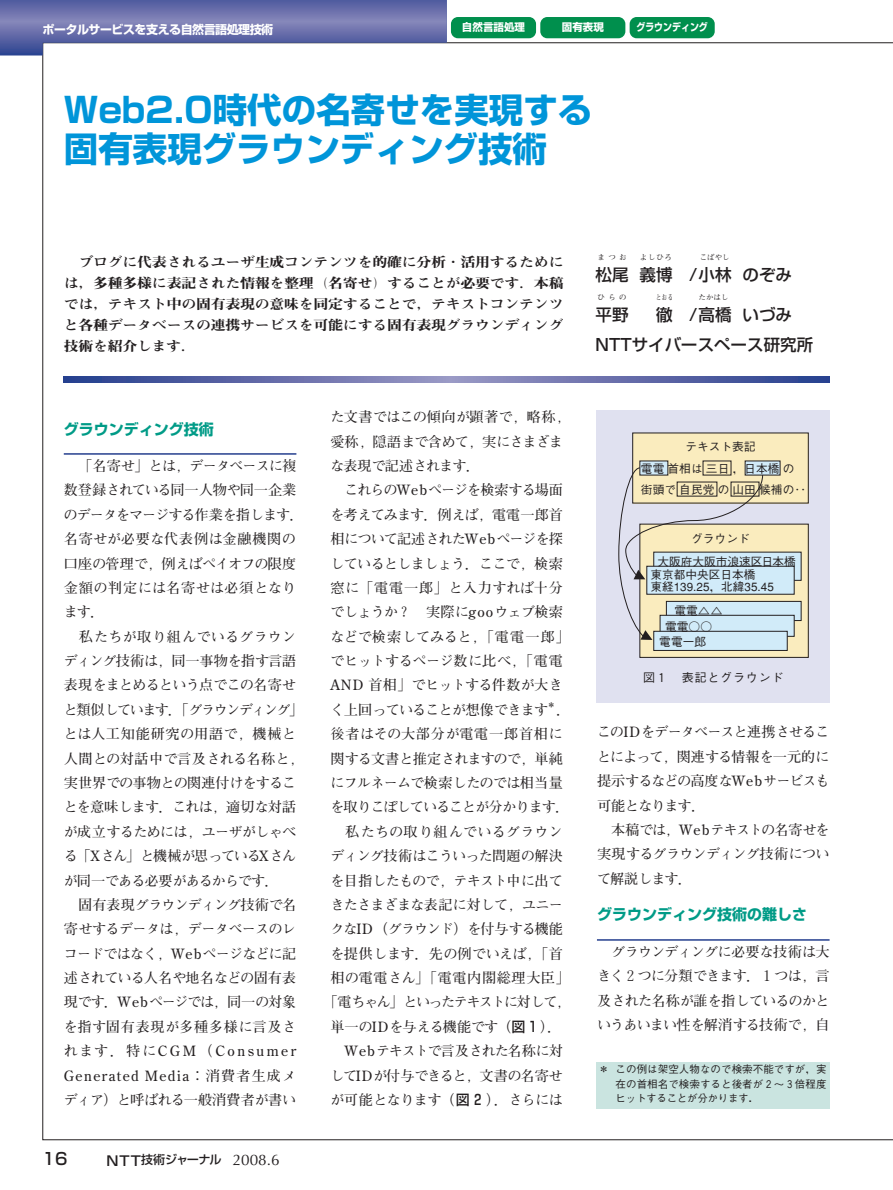
<style>
.page{position:relative;width:893px;height:1190px;background:#fff}
.page>*{position:absolute;margin:0;border:0;box-sizing:border-box;transform-origin:0 0}
.t1{font:700 34.5px/39px "Shin Go";color:#0095d9}
.t2{font:500 16.5px/29.4px "Shin Go";color:#231f20}
.t3{font:700 15px "Shin Go";color:#009b87}
.t4{font:700 14.1px/24.3px "Futo Min A101";letter-spacing:-.045em;color:#231f20;text-align:justify}
.t5{font:700 14.1px/24.3px "Futo Min A101";letter-spacing:-.015em;color:#231f20}
.t6{font:700 14.1px "Futo Min A101";color:#231f20}
.t7{font:700 14.1px "Futo Min A101";letter-spacing:-.11em;color:#231f20}
.t8{font:700 14.1px "Futo Min A101";letter-spacing:-.075em;color:#231f20}
.t9{font:700 14.1px "Futo Min A101";letter-spacing:-.08em;color:#231f20}
.t10{font:700 14.1px "Futo Min A101";letter-spacing:-.07em;color:#231f20}
.t11{font:700 14.1px "Futo Min A101";letter-spacing:.045em;color:#231f20}
.t12{font:700 14.1px "Futo Min A101";letter-spacing:-.085em;color:#231f20}
.t13{font:700 14.1px "Futo Min A101";letter-spacing:.055em;color:#231f20}
.t14{font:700 14.1px "Futo Min A101";letter-spacing:.01em;color:#231f20}
.t15{font:13.5px/21px "Midashi Min MA31";letter-spacing:-.02em;color:#231f20;text-align:justify;scale:1.11 1}
.t16{font:700 12px "Shin Go";letter-spacing:-.04em;color:#fff}
.t17{font:500 12px "Shin Go";letter-spacing:-.075em;color:#231f20}
.t18{font:500 12px "Gothic BBB";letter-spacing:.07em;color:#231f20}
.t19{font:500 11.7px/12px "Gothic BBB";color:#231f20}
.t20{font:500 10.5px/14.2px "Gothic BBB";letter-spacing:.005em;color:#231f20;text-align:justify}
.t21{font:700 10.5px "Shin Go";color:#fff}
.t22{font:700 10.5px "Shin Go";color:#fff;scale:.85 1}
.t23{font:700 8.55px "Futo Min A101";color:#231f20}
.t24{font:700 7.5px "Futo Min A101";letter-spacing:.085em;color:#231f20}
.t25{font:700 7.5px "Futo Min A101";letter-spacing:.085em;color:#231f20;scale:.7 1}
.s1{font-size:13.5px}
.s2{font-family:"Optima";font-weight:400;font-size:15.3px}
.s3{font-family:"Shin Go";font-weight:500}
.s4{font-family:"Shin Go";font-weight:400}
</style>
<div class="page">
<hr style="left:64px;top:453px;width:232px;height:1px;background:#253f8e">
<hr style="left:597px;top:939px;width:232px;height:1px;background:#253f8e">
<svg style="left:0;top:0;width:446px;height:55px"></svg>
<svg style="left:64px;top:376px;width:765px;height:7px;background:#606aa8"></svg>
<div style="left:451px;top:17px;width:85px;height:21px;background:#008f4d;border-radius:7px"></div>
<div style="left:540px;top:17px;width:85px;height:21px;background:#008f4d;border-radius:7px"></div>
<div style="left:629px;top:17px;width:85px;height:21px;background:#008f4d;border-radius:7px"></div>
<div style="left:596px;top:411px;width:233px;height:292px;background:#e0e1f0"></div>
<div style="left:640px;top:524px;width:168px;height:133px;background:#faecbe"></div>
<div style="left:653px;top:631px;width:134px;height:19px;background:#d1ebf9"></div>
<svg style="left:618px;top:432px;width:190px;height:208px"></svg>
<div style="left:639px;top:460px;width:29px;height:15px;background:#d1ebf9"></div>
<div style="left:744px;top:460px;width:36px;height:15px;background:#d1ebf9"></div>
<div style="left:653px;top:552px;width:148px;height:28px;background:#d1ebf9"></div>
<div style="left:646px;top:566px;width:148px;height:28px;background:#d1ebf9;border:1px solid #231f20"></div>
<div style="left:595px;top:1061px;width:234px;height:47px;background:#cae4e0"></div>
<p class="t16" style="left:43px;top:25px;width:232px">ポータルサービスを支える自然言語処理技術</p>
<p class="t21" style="left:462px;top:24px;width:64px">自然言語処理</p>
<p class="t21" style="left:562px;top:24px;width:43px">固有表現</p>
<p class="t22" style="left:636px;top:24px;width:86px">グラウンディング</p>
<h1 class="t1" style="left:64px;top:96px;width:530px">Web2.0時代の名寄せを実現する固有表現グラウンディング技術</h1>
<p class="t15" style="left:64px;top:253px;width:452px;text-indent:15px">ブログに代表されるユーザ生成コンテンツを的確に分析・活用するためには，多種多様に表記された情報を整理（名寄せ）することが必要です．本稿では，テキスト中の固有表現の意味を同定することで，テキストコンテンツと各種データベースの連携サービスを可能にする固有表現グラウンディング技術を紹介します．</p>
<p class="t24" style="left:597px;top:254px;width:31px">まつお</p>
<p class="t24" style="left:640px;top:254px;width:34px">よしひろ</p>
<p class="t24" style="left:699px;top:254px;width:31px">こばやし</p>
<p class="t2" style="left:595px;top:262px;width:198px">松尾 義博　/小林 のぞみ</p>
<p class="t24" style="left:597px;top:295px;width:31px">ひらの</p>
<p class="t25" style="left:656px;top:295px;width:25px">とおる</p>
<p class="t24" style="left:698px;top:295px;width:31px">たかはし</p>
<p class="t2" style="left:595px;top:302px;width:34px">平野</p>
<p class="t2" style="left:595px;top:302px;width:219px;text-indent:60px">徹　/高橋 いづみ<br>NTTサイバースペース研究所</p>
<p class="t3" style="left:64px;top:423px;width:152px">グラウンディング技術</p>
<p class="t5" style="left:64px;top:455px;width:241px;text-indent:14px">「名寄せ」とは，データベースに複数登録されている同一人物や同一企業のデータをマージする作業を指します．名寄せが必要な代表例は金融機関の口座の管理で，例えばペイオフの限度金額の判定には名寄せは必須となります．</p>
<p class="t4" style="left:64px;top:626px;width:241px;text-align:left;text-indent:15px">私たちが取り組んでいるグラウンディング技術は，同一事物を指す言語表現をまとめるという点でこの名寄せと類似しています．「グラウンディング」とは人工知能研究の用語で，機械と人間との対話中で言及される名称と，実世界での事物との関連付けをすることを意味します．これは，適切な対話が成立するためには，ユーザがしゃべる「X さん」と機械が思っているX さんが同一である必要があるからです．</p>
<p class="t4" style="left:64px;top:894px;width:234px;text-indent:14px">固有表現グラウンディング技術で名寄せするデータは，データベースのレコードではなく，Webページなどに記述されている人名や地名などの固有表現です．Webページでは，同一の対象を指す固有表現が多種多様に言及されます．特にCGM（Consumer Generated Media：消費者生成メディア）と呼ばれる一般消費者が書い</p>
<p class="t2" style="left:43px;top:1146px;width:26px">16</p>
<p class="t17" style="left:106px;top:1155px;width:175px"><span class="s1">NTT</span>技術ジャーナル <span class="s2">2008.6</span></p>
<p class="t4" style="left:330px;top:407px;width:241px;text-align:left">た文書ではこの傾向が顕著で，略称，愛称，隠語まで含めて，実にさまざまな表現で記述されます．</p>
<p class="t4" style="left:330px;top:480px;width:241px;text-align:left;text-indent:14px">これらのWebページを検索する場面を考えてみます．例えば，電電一郎首相について記述されたWebページを探しているとしましょう．ここで，検索窓に「電電一郎」と入力すれば十分でしょうか？　実際にgooウェブ検索などで検索してみると，「電電一郎」でヒットするページ数に比べ，「電電<br>AND 首相」でヒットする件数が大きく上回っていることが想像できます</p>
<p class="t23" style="left:547px;top:701px;width:10px">＊</p>
<p class="t4" style="left:556px;top:699px;width:16px">．</p>
<p class="t13" style="left:330px;top:729px;width:234px">後者はその大部分が電電一郎首相に</p>
<p class="t10" style="left:330px;top:753px;width:234px">関する文書と推定されますので，単純</p>
<p class="t4" style="left:330px;top:772px;width:234px">にフルネームで検索したのでは相当量</p>
<p class="t8" style="left:330px;top:802px;width:240px">を取りこぼしていることが分かります．</p>
<p class="t14" style="left:345px;top:826px;width:219px">私たちの取り組んでいるグラウン</p>
<p class="t4" style="left:330px;top:845px;width:234px">ディング技術はこういった問題の解決</p>
<p class="t4" style="left:330px;top:870px;width:234px">を目指したもので，テキスト中に出て</p>
<p class="t4" style="left:330px;top:894px;width:234px">きたさまざまな表記に対して，ユニー</p>
<p class="t9" style="left:330px;top:924px;width:234px">クなID （グラウンド）を付与する機能</p>
<p class="t4" style="left:330px;top:943px;width:234px">を提供します．先の例でいえば，「首</p>
<p class="t11" style="left:330px;top:972px;width:241px">相の電電さん」「電電内閣総理大臣」</p>
<p class="t7" style="left:323px;top:997px;width:248px">「電ちゃん」といったテキストに対して，</p>
<p class="t6" style="left:330px;top:1021px;width:232px">単一のIDを与える機能です（<span class="s3">図１</span>）．</p>
<p class="t12" style="left:344px;top:1046px;width:220px">Web テキストで言及された名称に対</p>
<p class="t6" style="left:330px;top:1070px;width:234px">してIDが付与できると，文書の名寄せ</p>
<p class="t4" style="left:330px;top:1089px;width:234px">が可能となります（<span class="s3">図２</span>）．さらには</p>
<p class="t19" style="left:685px;top:442px;width:72px">テキスト表記</p>
<p class="t19" style="left:641px;top:459px;width:167px;line-height:21.3px">電電 首相は 三日 ，日本橋 の街頭で 自民党 の 山田 候補の‥</p>
<p class="t19" style="left:691px;top:534px;width:60px">グラウンド</p>
<p class="t19" style="left:657px;top:557px;width:140px">大阪府大阪市浪速区日本橋</p>
<p class="t19" style="left:650px;top:570px;width:125px">東京都中央区日本橋<br>東経139.25，北緯35.45</p>
<p class="t19" style="left:674px;top:606px;width:49px">電電△ △</p>
<p class="t19" style="left:665px;top:622px;width:48px">電電○○</p>
<p class="t19" style="left:659px;top:637px;width:48px">電電一郎</p>
<p class="t18" style="left:643px;top:673px;width:142px">図１　表記とグラウンド</p>
<p class="t4" style="left:597px;top:722px;width:234px">このIDをデータベースと連携させることによって，関連する情報を一元的に提示するなどの高度なWebサービスも可能となります．</p>
<p class="t4" style="left:597px;top:819px;width:234px;text-indent:14px">本稿では，Webテキストの名寄せを実現するグラウンディング技術について解説します．</p>
<p class="t3" style="left:597px;top:909px;width:211px">グラウンディング技術の難しさ</p>
<p class="t4" style="left:597px;top:941px;width:234px;text-indent:14px">グラウンディングに必要な技術は大きく２つに分類できます．１つは，言及された名称が誰を指しているのかというあいまい性を解消する技術で，自</p>
<p class="t20" style="left:615px;top:1063px;width:212px;text-indent:-17px"><span class="s4">＊</span> この例は架空人物なので検索不能ですが，実在の首相名で検索すると後者が２～３倍程度ヒットすることが分かります．</p>
</div>
